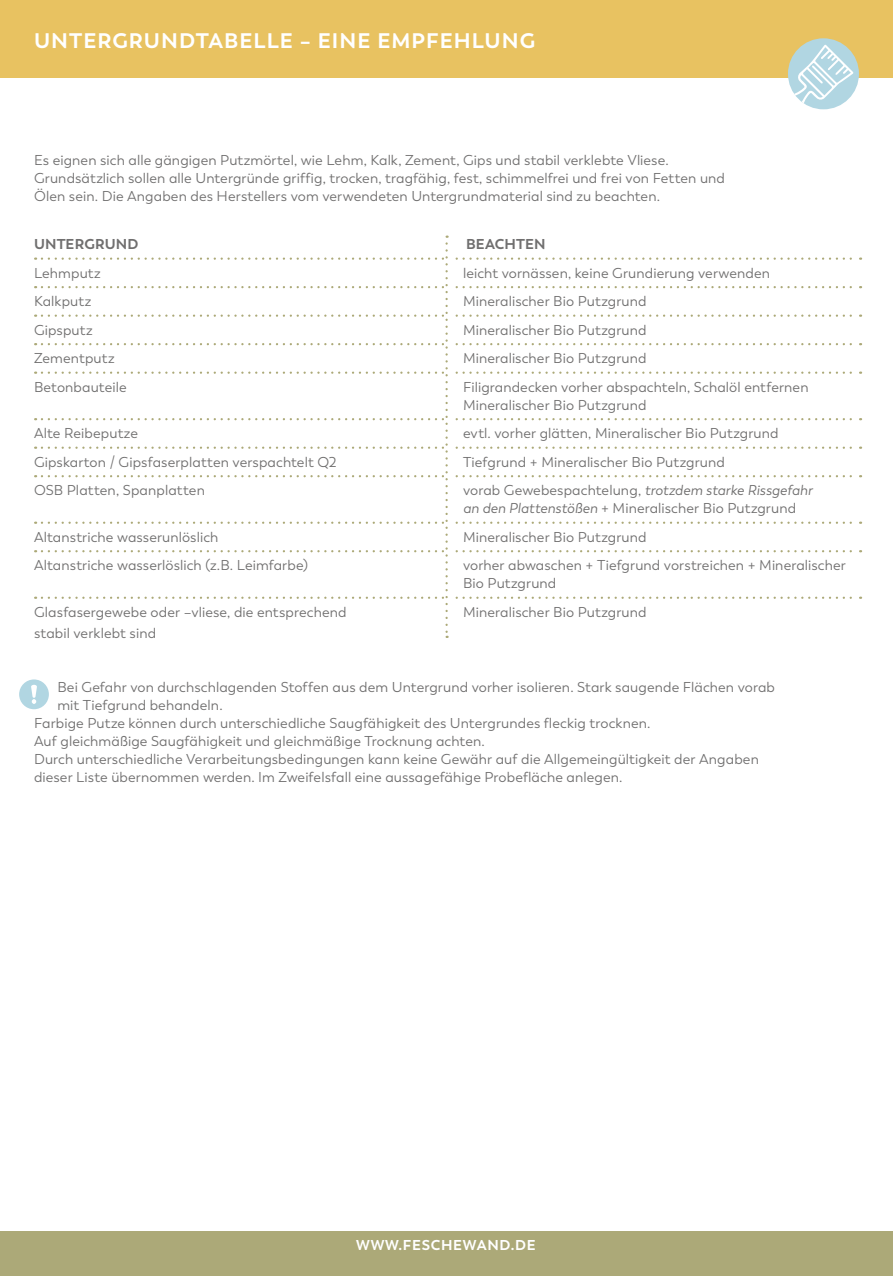
<style>
.page{position:relative;width:893px;height:1276px;background:#fff}
.page>*{position:absolute;margin:0;border:0;box-sizing:border-box;transform-origin:0 0}
.t1{font:700 21px "Trenda";letter-spacing:.05em;color:#fff}
.t2{font:14.25px/18px "Trenda";letter-spacing:.01em;color:#706f6f}
.t3{font:700 14.25px "Trenda";letter-spacing:.01em;color:#706f6f}
.t4{font:700 14.25px "Trenda";letter-spacing:.05em;color:#fff}
.s1{font-style:italic}
</style>
<div class="page">
<div style="left:0;top:0;width:893px;height:77px;background:#e8c261"></div>
<div style="left:788px;top:38px;width:71px;height:71px;background:#b1d6e2;border-radius:50%"></div>
<svg style="left:794px;top:44px;width:60px;height:59px"></svg>
<div style="left:0;top:1231px;width:893px;height:45px;background:#aca978"></div>
<svg style="left:42px;top:235px;width:819px;height:403px"></svg>
<div style="left:19px;top:679px;width:30px;height:30px;background:#b1d6e2;border-radius:50%"></div>
<svg style="left:31px;top:685px;width:6px;height:19px"></svg>
<h1 class="t1" style="left:34px;top:28px;width:503px">UNTERGRUNDTABELLE – EINE EMPFEHLUNG</h1>
<p class="t2" style="left:34px;top:151px;width:692px">Es eignen sich alle gängigen Putzmörtel, wie Lehm, Kalk, Zement, Gips und stabil verklebte Vliese.<br>Grundsätzlich sollen alle Untergründe griffig, trocken, tragfähig, fest, schimmelfrei und frei von Fetten und<br>Ölen sein. Die Angaben des Herstellers vom verwendeten Untergrundmaterial sind zu beachten.</p>
<p class="t3" style="left:34px;top:235px;width:106px">UNTERGRUND</p>
<p class="t3" style="left:466px;top:235px;width:81px">BEACHTEN</p>
<p class="t2" style="left:34px;top:264px;width:68px">Lehmputz</p>
<p class="t2" style="left:463px;top:264px;width:309px">leicht vornässen, keine Grundierung verwenden</p>
<p class="t2" style="left:34px;top:292px;width:59px">Kalkputz</p>
<p class="t2" style="left:463px;top:292px;width:185px">Mineralischer Bio Putzgrund</p>
<p class="t2" style="left:34px;top:321px;width:60px">Gipsputz</p>
<p class="t2" style="left:463px;top:321px;width:185px">Mineralischer Bio Putzgrund</p>
<p class="t2" style="left:34px;top:349px;width:82px">Zementputz</p>
<p class="t2" style="left:463px;top:349px;width:185px">Mineralischer Bio Putzgrund</p>
<p class="t2" style="left:34px;top:378px;width:94px">Betonbauteile</p>
<p class="t2" style="left:463px;top:378px;width:347px">Filigrandecken vorher abspachteln, Schalöl entfernen<br>Mineralischer Bio Putzgrund</p>
<p class="t2" style="left:34px;top:424px;width:105px">Alte Reibeputze</p>
<p class="t2" style="left:463px;top:424px;width:317px">evtl. vorher glätten, Mineralischer Bio Putzgrund</p>
<p class="t2" style="left:34px;top:453px;width:304px">Gipskarton / Gipsfaserplatten verspachtelt Q2</p>
<p class="t2" style="left:463px;top:453px;width:263px">Tiefgrund + Mineralischer Bio Putzgrund</p>
<p class="t2" style="left:34px;top:481px;width:172px">OSB Platten, Spanplatten</p>
<p class="t2" style="left:463px;top:481px;width:351px">vorab Gewebespachtelung, <span class="s1">trotzdem starke Rissgefahr an den Plattenstößen</span> + Mineralischer Bio Putzgrund</p>
<p class="t2" style="left:34px;top:528px;width:186px">Altanstriche wasserunlöslich</p>
<p class="t2" style="left:463px;top:528px;width:185px">Mineralischer Bio Putzgrund</p>
<p class="t2" style="left:34px;top:556px;width:275px">Altanstriche wasserlöslich (z.B. Leimfarbe)</p>
<p class="t2" style="left:463px;top:556px;width:384px">vorher abwaschen + Tiefgrund vorstreichen + Mineralischer<br>Bio Putzgrund</p>
<p class="t2" style="left:34px;top:603px;width:314px">Glasfasergewebe oder –vliese, die entsprechend</p>
<p class="t2" style="left:463px;top:603px;width:185px">Mineralischer Bio Putzgrund</p>
<p class="t2" style="left:34px;top:624px;width:124px">stabil verklebt sind</p>
<p class="t2" style="left:57px;top:678px;width:719px">Bei Gefahr von durchschlagenden Stoffen aus dem Untergrund vorher isolieren. Stark saugende Flächen vorab</p>
<p class="t2" style="left:57px;top:696px;width:167px">mit Tiefgrund behandeln.</p>
<p class="t2" style="left:34px;top:714px;width:618px">Farbige Putze können durch unterschiedliche Saugfähigkeit des Untergrundes fleckig trocknen.</p>
<p class="t2" style="left:34px;top:732px;width:452px">Auf gleichmäßige Saugfähigkeit und gleichmäßige Trocknung achten.</p>
<p class="t2" style="left:34px;top:750px;width:726px">Durch unterschiedliche Verarbeitungsbedingungen kann keine Gewähr auf die Allgemeingültigkeit der Angaben</p>
<p class="t2" style="left:34px;top:768px;width:590px">dieser Liste übernommen werden. Im Zweifelsfall eine aussagefähige Probefläche anlegen.</p>
<p class="t4" style="left:356px;top:1236px;width:181px">WWW.FESCHEWAND.DE</p>
</div>
